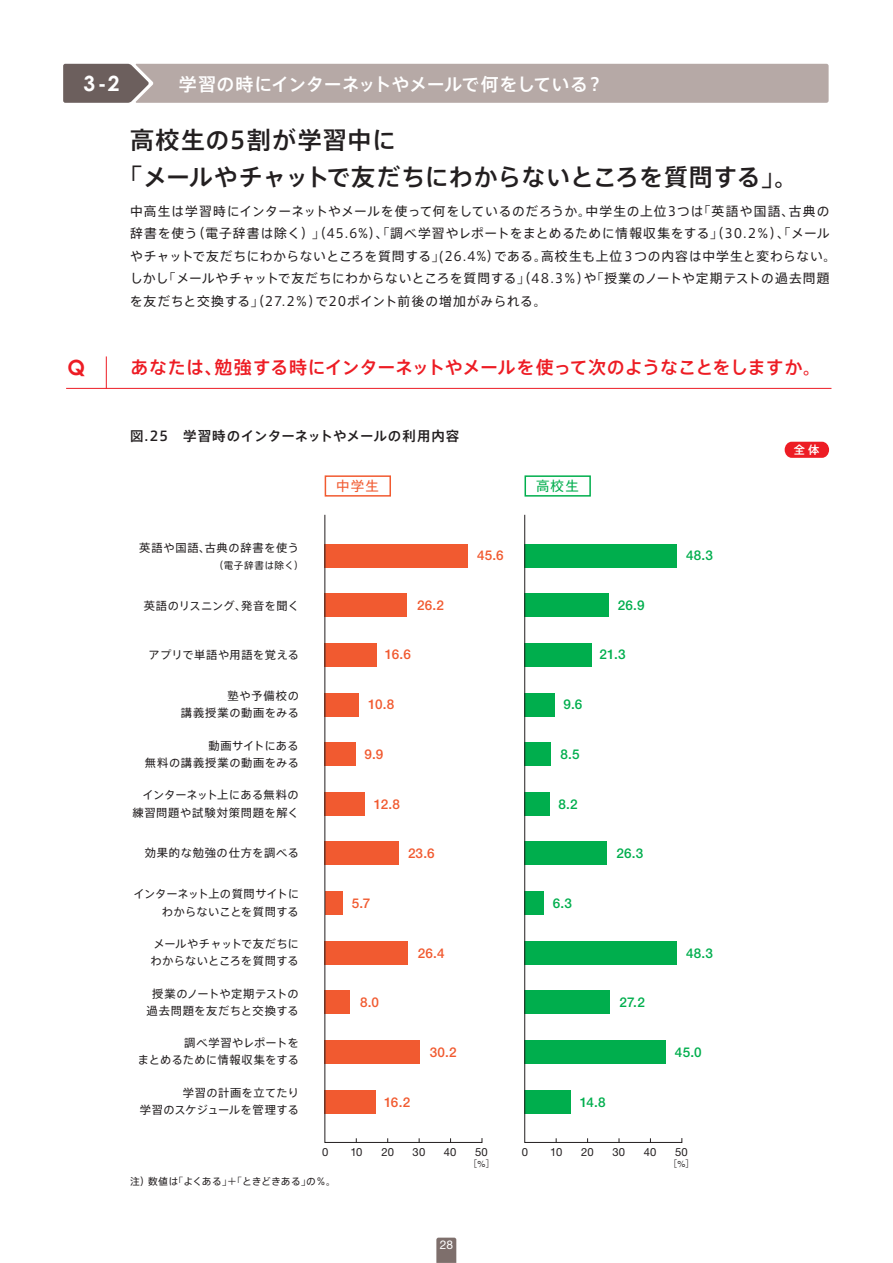
<style>
.page{position:relative;width:893px;height:1263px;background:#fff}
.page>*{position:absolute;margin:0;border:0;box-sizing:border-box;transform-origin:0 0}
.t1{font:24px/36.8px "Axis Std Medium 90 pv RKSJ H";letter-spacing:.015em;color:#231f20}
.t2{font:700 21px "Century Gothic";color:#fff}
.t3{font:700 21px "Century Gothic";color:#ed1c24}
.t4{font:18px "Axis Std Medium 90 pv RKSJ H";letter-spacing:-.005em;color:#ed1c24}
.t5{font:18px "Axis Std Medium 90 pv RKSJ H";letter-spacing:-.02em;color:#fff}
.t6{font:500 13.5px "Helvetica Neue";letter-spacing:.01em;color:#f15a30}
.t7{font:500 13.5px "Helvetica Neue";letter-spacing:.015em;color:#00ae4d}
.t8{font:13.5px "Axis Std Medium 90 pv RKSJ H";letter-spacing:.035em;color:#231f20}
.t9{font:13.5px "Axis Std Regular 90 pv RKSJ H";color:#f15a30}
.t10{font:13.5px "Axis Std Regular 90 pv RKSJ H";color:#00ae4d}
.t11{font:12.75px/22.5px "Axis Std Regular 90 pv RKSJ H";letter-spacing:.05em;color:#231f20}
.t12{font:12px "Helvetica Neue";color:#fff}
.t13{font:11.25px/17.2px "Axis Std Regular 90 pv RKSJ H";letter-spacing:.035em;color:#231f20;text-align:right}
.t14{font:11.25px/17.2px "Axis Std Regular 90 pv RKSJ H";letter-spacing:.065em;color:#231f20;text-align:right}
.t15{font:11.25px/17.2px "Axis Std Regular 90 pv RKSJ H";letter-spacing:.01em;color:#231f20;text-align:right}
.t16{font:11.25px "Helvetica Neue";letter-spacing:.015em;color:#231f20}
.t17{font:11.25px "Axis Std Medium 90 pv RKSJ H";color:#fff}
.t18{font:9.75px "Axis Std Regular 90 pv RKSJ H";letter-spacing:.02em;color:#231f20}
.t19{font:9.6px "Axis Std Regular 90 pv RKSJ H";letter-spacing:.06em;color:#231f20}
.t20{font:9px "Axis Std Regular 90 pv RKSJ H";color:#231f20}
.s1{font-family:"Helvetica"}
</style>
<div class="page">
<svg style="left:63px;top:64px;width:766px;height:39px;background:#afa29f"></svg>
<svg style="left:324px;top:514px;width:159px;height:629px"></svg>
<svg style="left:524px;top:514px;width:158px;height:629px"></svg>
<hr style="left:66px;top:388px;width:765px;height:1px;background:#ed1c24">
<hr style="left:106px;top:356px;width:1px;height:33px;background:#ed1c24">
<div style="left:325px;top:475px;width:66px;height:22px;border:2px solid #f15a30"></div>
<div style="left:524px;top:475px;width:67px;height:22px;border:2px solid #00ae4d"></div>
<div style="left:785px;top:442px;width:44px;height:16px;background:#ed1c24;border-radius:8px"></div>
<svg style="left:436px;top:1237px;width:20px;height:26px"></svg>
<h2 class="t2" style="left:84px;top:72px;width:38px">3-2</h2>
<h3 class="t5" style="left:179px;top:77px;width:426px">学習の時にインターネットやメールで何をしている？</h3>
<h1 class="t1" style="left:118px;top:125px;width:682px;text-indent:12px">高校生の5割が学習中に<br>「メールやチャットで友だちにわからないところを質問する」。</h1>
<p class="t11" style="left:130px;top:201px;width:708px">中高生は学習時にインターネットやメールを使って何をしているのだろうか。中学生の上位3つは「英語や国語、古典の辞書を使う（電子辞書は除く）」（45.6%）、「調べ学習やレポートをまとめるために情報収集をする」（30.2％）、「メールやチャットで友だちにわからないところを質問する」(26.4%）である。高校生も上位３つの内容は中学生と変わらない。しかし「メールやチャットで友だちにわからないところを質問する」（48.3％）や「授業のノートや定期テストの過去問題を友だちと交換する」（27.2％）で20ポイント前後の増加がみられる。</p>
<h2 class="t3" style="left:68px;top:355px;width:19px">Q</h2>
<h3 class="t4" style="left:131px;top:361px;width:692px">あなたは、勉強する時にインターネットやメールを使って次のようなことをしますか。</h3>
<p class="t8" style="left:130px;top:431px;width:331px">図.25　学習時のインターネットやメールの利用内容</p>
<p class="t14" style="left:139px;top:540px;width:161px">英語や国語、古典の辞書を使う</p>
<p class="t19" style="left:214px;top:562px;width:91px">（電子辞書は除く）</p>
<p class="t13" style="left:144px;top:598px;width:157px">英語のリスニング、発音を聞く</p>
<p class="t13" style="left:149px;top:648px;width:152px">アプリで単語や用語を覚える</p>
<p class="t14" style="left:181px;top:689px;width:120px">塾や予備校の<br>講義授業の動画をみる</p>
<p class="t13" style="left:145px;top:738px;width:155px">動画サイトにある<br>無料の講義授業の動画をみる</p>
<p class="t13" style="left:132px;top:788px;width:168px">インターネット上にある無料の練習問題や試験対策問題を解く</p>
<p class="t14" style="left:145px;top:846px;width:156px">効果的な勉強の仕方を調べる</p>
<p class="t15" style="left:133px;top:887px;width:167px">インターネット上の質問サイトにわからないことを質問する</p>
<p class="t13" style="left:151px;top:937px;width:150px;text-align:left">メールやチャットで友だちにわからないところを質問する</p>
<p class="t13" style="left:147px;top:986px;width:154px;text-align:center">授業のノートや定期テストの過去問題を友だちと交換する</p>
<p class="t13" style="left:138px;top:1036px;width:162px">調べ学習やレポートを<br>まとめるために情報収集をする</p>
<p class="t13" style="left:140px;top:1085px;width:160px">学習の計画を立てたり<br>学習のスケジュールを管理する</p>
<p class="t9" style="left:336px;top:481px;width:44px">中学生</p>
<p class="t10" style="left:536px;top:481px;width:44px">高校生</p>
<p class="t6" style="left:417px;top:600px;width:29px">26.2</p>
<p class="t6" style="left:385px;top:650px;width:28px">16.6</p>
<p class="t6" style="left:368px;top:699px;width:28px">10.8</p>
<p class="t6" style="left:364px;top:749px;width:20px">9.9</p>
<p class="t6" style="left:374px;top:799px;width:28px">12.8</p>
<p class="t6" style="left:408px;top:849px;width:28px">23.6</p>
<p class="t6" style="left:352px;top:898px;width:20px">5.7</p>
<p class="t6" style="left:360px;top:998px;width:21px">8.0</p>
<p class="t6" style="left:418px;top:948px;width:28px">26.4</p>
<p class="t6" style="left:384px;top:1097px;width:28px">16.2</p>
<p class="t6" style="left:430px;top:1047px;width:28px">30.2</p>
<p class="t6" style="left:477px;top:550px;width:28px">45.6</p>
<p class="t7" style="left:563px;top:699px;width:20px">9.6</p>
<p class="t7" style="left:560px;top:749px;width:21px">8.5</p>
<p class="t7" style="left:558px;top:799px;width:21px">8.2</p>
<p class="t7" style="left:553px;top:898px;width:21px">6.3</p>
<p class="t7" style="left:618px;top:600px;width:28px">26.9</p>
<p class="t7" style="left:600px;top:650px;width:27px">21.3</p>
<p class="t7" style="left:616px;top:849px;width:28px">26.3</p>
<p class="t7" style="left:619px;top:998px;width:27px">27.2</p>
<p class="t7" style="left:580px;top:1097px;width:27px">14.8</p>
<p class="t7" style="left:686px;top:550px;width:28px">48.3</p>
<p class="t7" style="left:686px;top:948px;width:28px">48.3</p>
<p class="t7" style="left:675px;top:1047px;width:28px">45.0</p>
<p class="t16" style="left:322px;top:1146px;width:8px">0</p>
<p class="t16" style="left:350px;top:1146px;width:14px">10</p>
<p class="t16" style="left:381px;top:1146px;width:14px">20</p>
<p class="t16" style="left:413px;top:1146px;width:14px">30</p>
<p class="t16" style="left:444px;top:1146px;width:14px">40</p>
<p class="t16" style="left:475px;top:1146px;width:14px">50</p>
<p class="t20" style="left:468px;top:1161px;width:28px">［<span class="s1">%</span>］</p>
<p class="t16" style="left:522px;top:1146px;width:8px">0</p>
<p class="t16" style="left:550px;top:1146px;width:14px">10</p>
<p class="t16" style="left:581px;top:1146px;width:14px">20</p>
<p class="t16" style="left:612px;top:1146px;width:14px">30</p>
<p class="t16" style="left:644px;top:1146px;width:14px">40</p>
<p class="t16" style="left:675px;top:1146px;width:14px">50</p>
<p class="t20" style="left:668px;top:1161px;width:28px">［<span class="s1">%</span>］</p>
<p class="t18" style="left:130px;top:1177px;width:207px">注）数値は「よくある」＋「ときどきある」の％。</p>
<p class="t12" style="left:440px;top:1238px;width:15px">28</p>
<p class="t17" style="left:794px;top:446px;width:27px">全 体</p>
</div>
